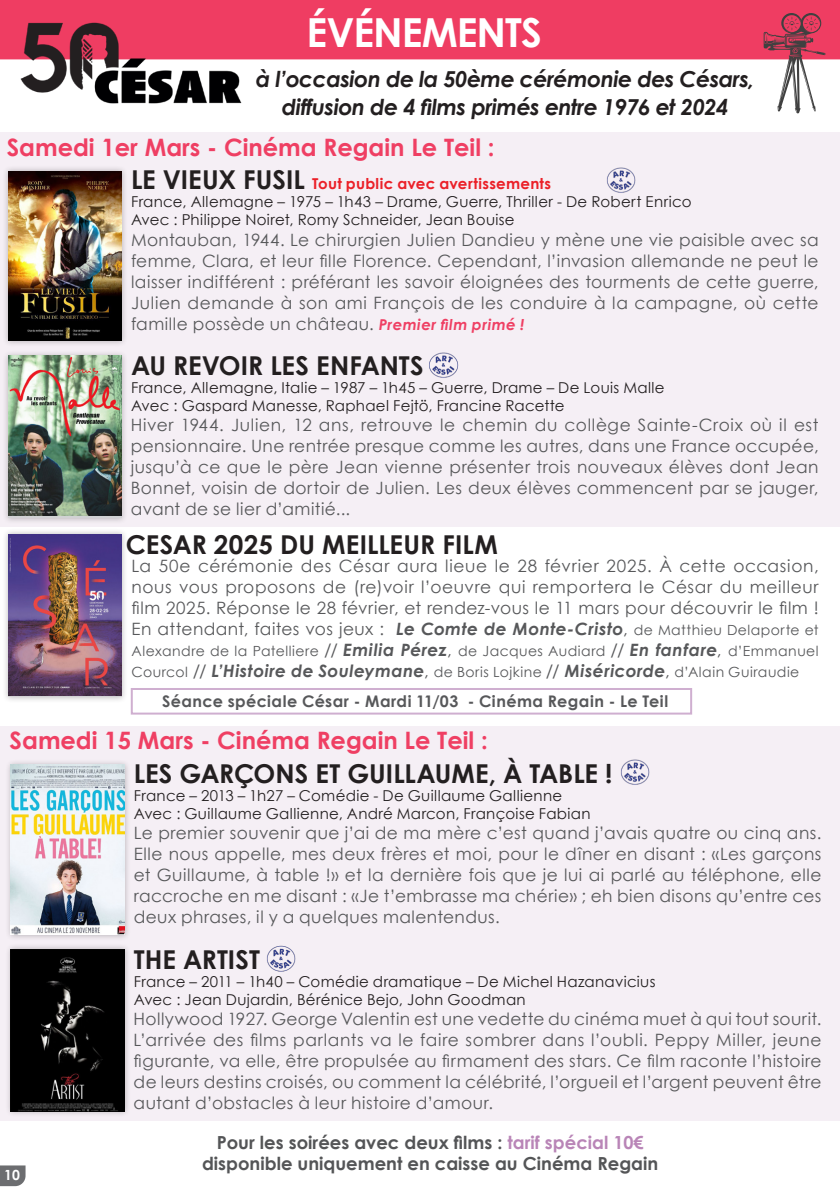
<style>
.page{position:relative;width:840px;height:1191px;background:#fff}
.page>*{position:absolute;margin:0;border:0;box-sizing:border-box;transform-origin:0 0}
.cartouche_film{font:700 40px "Century Gothic";letter-spacing:-.025em;color:#fff}
.courant{font:700 26px "Century Gothic";color:#231f20}
.t1{font:700 24px "Century Gothic";color:#ef3f63}
.cartouche_film-2{font:italic 700 22px/28px "Century Gothic";letter-spacing:-.025em;color:#231f20;text-align:center}
.t2{font:700 18px "Century Gothic";color:#545557}
.courant-2{font:17px/21px "Century Gothic";letter-spacing:.025em;color:#57585a;text-align:justify}
.courant-3{font:700 16px "Century Gothic";letter-spacing:.025em;color:#57585a}
.courant-4{font:15px "Century Gothic";letter-spacing:.02em;color:#231f20}
.courant-5{font:700 15px "Century Gothic";letter-spacing:.02em;color:#eb2028}
.courant-6{font:14px/21px "Century Gothic";letter-spacing:.035em;color:#57585a}
.t3{font:700 14px "Century Gothic";color:#fff}
.s1{font-size:26px;color:#231f20}
.s2{font-weight:700;font-style:italic;font-size:15px;color:#ef3f63}
.s3{font-weight:700;font-style:italic}
.s4{font-size:14px}
.s5{font-size:17px}
.s6{font-weight:700;font-style:italic;font-size:17px}
.s7{color:#b985b7}
</style>
<div class="page">
<div style="left:0;top:132px;width:839px;height:395px;background:#f5eff5"></div>
<svg style="left:0;top:1165px;width:26px;height:21px"></svg>
<div style="left:0;top:0;width:839px;height:59px;background:#ef3d62"></div>
<img style="left:429px;top:352px;width:30px;height:26px">
<div style="left:2px;top:165px;width:126px;height:182px;background:#231f20;opacity:.3"></div>
<img style="left:8px;top:171px;width:113px;height:170px">
<img style="left:606px;top:167px;width:30px;height:26px">
<div style="left:131px;top:688px;width:560px;height:26px;border:2px solid #cfafd0"></div>
<img style="left:20px;top:21px;width:222px;height:83px">
<svg style="left:763px;top:13px;width:62px;height:101px"></svg>
<div style="left:2px;top:349px;width:126px;height:175px;background:#231f20;opacity:.3"></div>
<img style="left:8px;top:356px;width:113px;height:160px">
<div style="left:2px;top:528px;width:126px;height:175px;background:#231f20;opacity:.3"></div>
<img style="left:8px;top:535px;width:114px;height:160px">
<div style="left:0;top:726px;width:839px;height:394px;background:#f5eff5"></div>
<img style="left:266px;top:945px;width:30px;height:27px">
<div style="left:5px;top:758px;width:126px;height:182px;background:#231f20;opacity:.3"></div>
<img style="left:11px;top:765px;width:113px;height:169px">
<img style="left:620px;top:759px;width:30px;height:26px">
<div style="left:5px;top:943px;width:126px;height:174px;background:#231f20;opacity:.3"></div>
<img style="left:11px;top:949px;width:113px;height:162px">
<p class="cartouche_film" style="left:306px;top:2px;width:237px">ÉVÉNEMENTS</p>
<p class="cartouche_film-2" style="left:255px;top:64px;width:500px">à l’occasion de la 50ème cérémonie des Césars, diffusion de 4 films primés entre 1976 et 2024</p>
<p class="t1" style="left:7px;top:129px;width:489px">Samedi 1er Mars - Cinéma Regain Le Teil :</p>
<p class="courant-5" style="left:131px;top:172px;width:421px"><span class="s1">LE VIEUX FUSIL</span> Tout public avec avertissements</p>
<p class="courant-4" style="left:131px;top:191px;width:562px">France, Allemagne – 1975 – 1h43 – Drame, Guerre, Thriller - De Robert Enrico</p>
<p class="courant-4" style="left:131px;top:209px;width:385px">Avec : Philippe Noiret, Romy Schneider, Jean Bouise</p>
<p class="courant-2" style="left:131px;top:229px;width:688px">Montauban, 1944. Le chirurgien Julien Dandieu y mène une vie paisible avec sa femme, Clara, et leur fille Florence. Cependant, l’invasion allemande ne peut le laisser indifférent : préférant les savoir éloignées des tourments de cette guerre, Julien demande à son ami François de les conduire à la campagne, où cette famille possède un château. <span class="s2">Premier film primé !</span></p>
<p class="courant" style="left:131px;top:346px;width:294px">AU REVOIR LES ENFANTS</p>
<p class="courant-4" style="left:131px;top:377px;width:535px">France, Allemagne, Italie – 1987 – 1h45 – Guerre, Drame – De Louis Malle</p>
<p class="courant-4" style="left:131px;top:395px;width:435px">Avec : Gaspard Manesse, Raphael Fejtö, Francine Racette</p>
<p class="courant-2" style="left:131px;top:414px;width:689px">Hiver 1944. Julien, 12 ans, retrouve le chemin du collège Sainte-Croix où il est pensionnaire. Une rentrée presque comme les autres, dans une France occupée, jusqu’à ce que le père Jean vienne présenter trois nouveaux élèves dont Jean Bonnet, voisin de dortoir de Julien. Les deux élèves commencent par se jauger, avant de se lier d’amitié...</p>
<p class="courant" style="left:126px;top:525px;width:373px">CESAR 2025 DU MEILLEUR FILM</p>
<p class="courant-2" style="left:131px;top:555px;width:688px">La 50e cérémonie des César aura lieue le 28 février 2025. À cette occasion, nous vous proposons de (re)voir l’oeuvre qui remportera le César du meilleur film 2025. Réponse le 28 février, et rendez-vous le 11 mars pour découvrir le film !<br>En attendant, faites vos jeux : <span class="s3">Le Comte de Monte-Cristo</span>, <span class="s4">de Matthieu Delaporte et</span></p>
<p class="courant-6" style="left:131px;top:640px;width:688px">Alexandre de la Patelliere <span class="s5">//</span> <span class="s6">Emilia Pérez</span><span class="s5">,</span> de Jacques Audiard <span class="s5">//</span> <span class="s6">En fanfare</span><span class="s5">,</span> d’Emmanuel<br>Courcol <span class="s5">//</span> <span class="s6">L’Histoire de Souleymane</span><span class="s5">,</span> de Boris Lojkine <span class="s5">//</span> <span class="s6">Miséricorde</span><span class="s5">,</span> d’Alain Guiraudie</p>
<p class="courant-3" style="left:162px;top:689px;width:507px">Séance spéciale César - Mardi 11/03 - Cinéma Regain - Le Teil</p>
<p class="t1" style="left:10px;top:722px;width:479px">Samedi 15 Mars - Cinéma Regain Le Teil :</p>
<p class="courant" style="left:134px;top:753px;width:480px">LES GARÇONS ET GUILLAUME, À TABLE !</p>
<p class="courant-4" style="left:134px;top:784px;width:429px">France – 2013 – 1h27 – Comédie - De Guillaume Gallienne</p>
<p class="courant-4" style="left:134px;top:802px;width:458px">Avec : Guillaume Gallienne, André Marcon, Françoise Fabian</p>
<p class="courant-2" style="left:134px;top:822px;width:688px">Le premier souvenir que j’ai de ma mère c’est quand j’avais quatre ou cinq ans.<br>Elle nous appelle, mes deux frères et moi, pour le dîner en disant : «Les garçons et Guillaume, à table !» et la dernière fois que je lui ai parlé au téléphone, elle raccroche en me disant : «Je t’embrasse ma chérie» ; eh bien disons qu’entre ces deux phrases, il y a quelques malentendus.</p>
<p class="t3" style="left:4px;top:1164px;width:17px">10</p>
<p class="courant" style="left:134px;top:939px;width:128px">THE ARTIST</p>
<p class="courant-4" style="left:134px;top:971px;width:523px">France – 2011 – 1h40 – Comédie dramatique – De Michel Hazanavicius</p>
<p class="courant-4" style="left:134px;top:989px;width:393px">Avec : Jean Dujardin, Bérénice Bejo, John Goodman</p>
<p class="courant-2" style="left:133px;top:1007px;width:689px">Hollywood 1927. George Valentin est une vedette du cinéma muet à qui tout sourit.<br>L’arrivée des films parlants va le faire sombrer dans l’oubli. Peppy Miller, jeune figurante, va elle, être propulsée au firmament des stars. Ce film raconte l’histoire de leurs destins croisés, ou comment la célébrité, l’orgueil et l’argent peuvent être autant d’obstacles à leur histoire d’amour.</p>
<p class="t2" style="left:216px;top:1128px;width:428px">Pour les soirées avec deux films : <span class="s7">tarif spécial 10€</span></p>
<p class="t2" style="left:202px;top:1150px;width:457px">disponible uniquement en caisse au Cinéma Regain</p>
</div>
